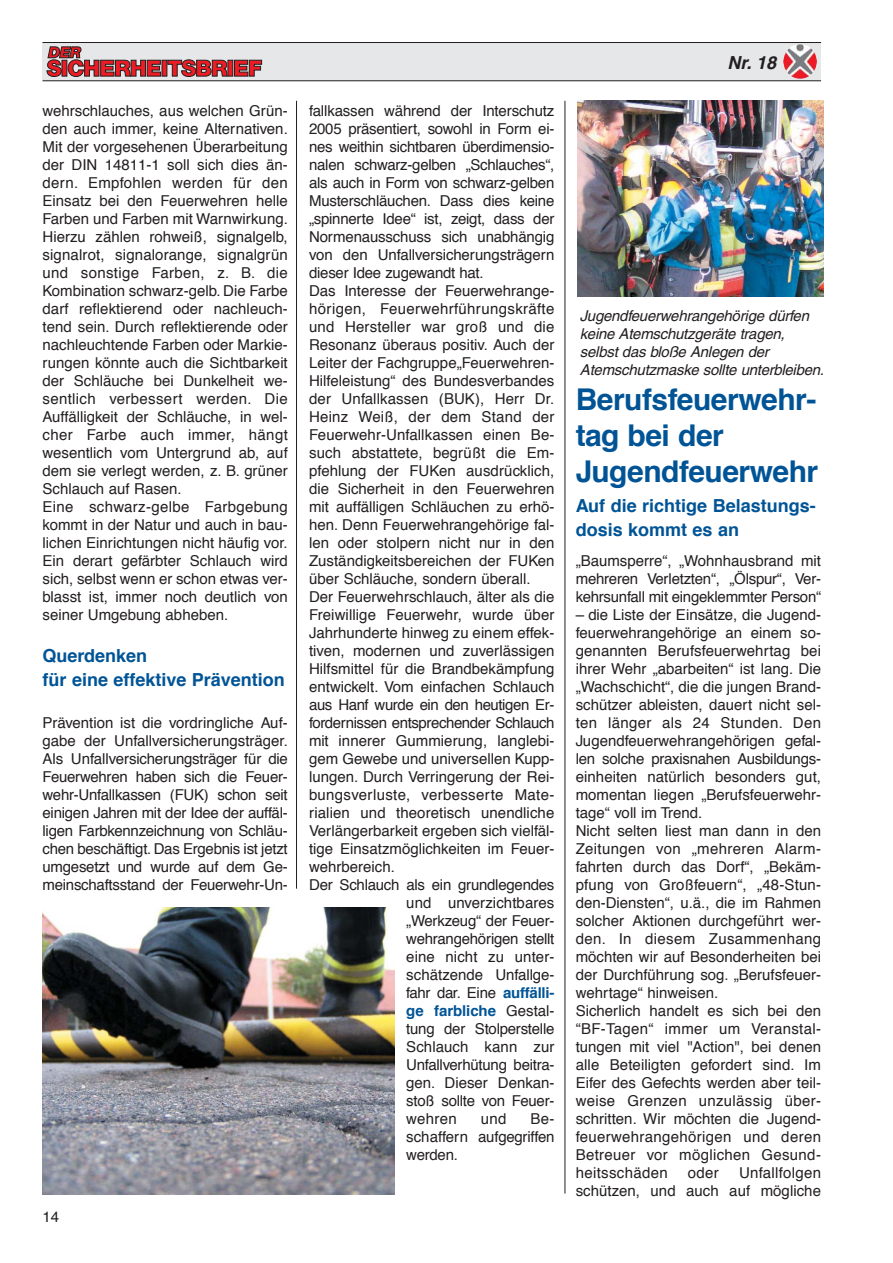
<style>
.page{position:relative;width:893px;height:1263px;background:#fff}
.page>*{position:absolute;margin:0;border:0;box-sizing:border-box;transform-origin:0 0}
.t1{font:700 30px/36px "Helvetica";letter-spacing:-.015em;color:#005496}
.t2{font:700 18px/24px "Helvetica";color:#005496}
.t3{font:italic 700 18px "Helvetica";color:#231f20}
.t4{font:15px/18px "Helvetica";color:#231f20;text-align:justify}
.t5{font:italic 15px/18px "Helvetica";letter-spacing:-.015em;color:#231f20}
.t6{font:15px "Helvetica";letter-spacing:-.03em;color:#231f20}
.t7{font:15px "Helvetica";letter-spacing:.02em;color:#231f20}
.t8{font:700 15px "Helvetica";color:#005496}
.s1{font-weight:700;color:#005496}
.s2{font-weight:400;color:#231f20}
</style>
<div class="page">
<hr style="left:296px;top:101px;width:1px;height:788px;background:#231f20">
<hr style="left:564px;top:101px;width:1px;height:1093px;background:#231f20">
<div style="left:43px;top:43px;width:778px;height:38px;background:#e6e7e8"></div>
<svg style="left:162px;top:60px;width:5px;height:16px"></svg>
<svg style="left:167px;top:59px;width:61px;height:18px"></svg>
<svg style="left:228px;top:60px;width:5px;height:16px"></svg>
<svg style="left:234px;top:60px;width:28px;height:17px"></svg>
<svg style="left:47px;top:46px;width:114px;height:31px"></svg>
<img style="left:783px;top:44px;width:33px;height:35px">
<hr style="left:43px;top:80px;width:778px;height:1px;background:#231f20">
<hr style="left:43px;top:42px;width:778px;height:1px;background:#231f20">
<img style="left:43px;top:908px;width:351px;height:287px">
<img style="left:577px;top:101px;width:246px;height:195px">
<p class="t4" style="left:43px;top:103px;width:247px;text-align:left">wehrschlauches, aus welchen Grün&shy;den auch immer, keine Alternativen.<br>Mit der vorgesehenen Überarbeitung der DIN 14811-1 soll sich dies än&shy;dern. Empfohlen werden für den Einsatz bei den Feuerwehren helle Farben und Farben mit Warnwirkung.<br>Hierzu zählen rohweiß, signalgelb, signalrot, signalorange, signalgrün und sonstige Farben, z. B. die Kombination schwarz-gelb. Die Farbe darf reflektierend oder nachleuch&shy;tend sein. Durch reflektierende oder nachleuchtende Farben oder Markie&shy;rungen könnte auch die Sichtbarkeit der Schläuche bei Dunkelheit we&shy;sentlich verbessert werden. Die Auffälligkeit der Schläuche, in wel&shy;cher Farbe auch immer, hängt wesentlich vom Untergrund ab, auf dem sie verlegt werden, z. B. grüner Schlauch auf Rasen.<br>Eine schwarz-gelbe Farbgebung kommt in der Natur und auch in bau&shy;lichen Einrichtungen nicht häufig vor.<br>Ein derart gefärbter Schlauch wird sich, selbst wenn er schon etwas ver&shy;blasst ist, immer noch deutlich von seiner Umgebung abheben.</p>
<p class="t2" style="left:43px;top:645px;width:244px">Querdenken<br>für eine effektive Prävention</p>
<p class="t4" style="left:43px;top:715px;width:247px">Prävention ist die vordringliche Auf&shy;gabe der Unfallversicherungsträger.<br>Als Unfallversicherungsträger für die Feuerwehren haben sich die Feuer&shy;wehr-Unfallkassen (FUK) schon seit einigen Jahren mit der Idee der auffäl&shy;ligen Farbkennzeichnung von Schläu&shy;chen beschäftigt. Das Ergebnis ist jetzt umgesetzt und wurde auf dem Ge&shy;meinschaftsstand der Feuerwehr-Un-</p>
<p class="t4" style="left:43px;top:1209px;width:18px">14</p>
<p class="t4" style="left:309px;top:103px;width:247px">fallkassen während der Interschutz</p>
<p class="t4" style="left:309px;top:121px;width:247px">2005 präsentiert, sowohl in Form ei-</p>
<p class="t4" style="left:309px;top:139px;width:247px">nes weithin sichtbaren überdimensio-</p>
<p class="t4" style="left:309px;top:157px;width:247px">nalen schwarz-gelben „Schlauches“,</p>
<p class="t4" style="left:309px;top:175px;width:247px">als auch in Form von schwarz-gelben</p>
<p class="t4" style="left:309px;top:193px;width:247px">Musterschläuchen. Dass dies keine</p>
<p class="t4" style="left:309px;top:211px;width:247px">„spinnerte Idee“ ist, zeigt, dass der</p>
<p class="t4" style="left:309px;top:229px;width:247px">Normenausschuss sich unabhängig</p>
<p class="t4" style="left:309px;top:247px;width:247px">von den Unfallversicherungsträgern</p>
<p class="t4" style="left:309px;top:265px;width:176px">dieser Idee zugewandt hat.</p>
<p class="t4" style="left:309px;top:283px;width:247px">Das Interesse der Feuerwehrange-</p>
<p class="t7" style="left:309px;top:302px;width:247px">hörigen, Feuerwehrführungskräfte</p>
<p class="t4" style="left:309px;top:319px;width:247px">und Hersteller war groß und die</p>
<p class="t4" style="left:309px;top:337px;width:247px">Resonanz überaus positiv. Auch der</p>
<p class="t4" style="left:309px;top:355px;width:247px">Leiter der Fachgruppe„Feuerwehren-</p>
<p class="t4" style="left:309px;top:373px;width:247px">Hilfeleistung“ des Bundesverbandes</p>
<p class="t4" style="left:309px;top:391px;width:247px">der Unfallkassen (BUK), Herr Dr.</p>
<p class="t4" style="left:309px;top:409px;width:247px">Heinz Weiß, der dem Stand der</p>
<p class="t4" style="left:309px;top:427px;width:247px">Feuerwehr-Unfallkassen einen Be-</p>
<p class="t4" style="left:309px;top:445px;width:247px">such abstattete, begrüßt die Em-</p>
<p class="t4" style="left:309px;top:463px;width:247px">pfehlung der FUKen ausdrücklich,</p>
<p class="t4" style="left:309px;top:481px;width:247px">die Sicherheit in den Feuerwehren</p>
<p class="t4" style="left:309px;top:499px;width:247px">mit auffälligen Schläuchen zu erhö-</p>
<p class="t4" style="left:309px;top:517px;width:247px">hen. Denn Feuerwehrangehörige fal-</p>
<p class="t4" style="left:309px;top:535px;width:247px">len oder stolpern nicht nur in den</p>
<p class="t4" style="left:309px;top:553px;width:247px">Zuständigkeitsbereichen der FUKen</p>
<p class="t4" style="left:309px;top:571px;width:223px">über Schläuche, sondern überall.</p>
<p class="t4" style="left:309px;top:589px;width:247px">Der Feuerwehrschlauch, älter als die</p>
<p class="t4" style="left:309px;top:607px;width:247px">Freiwillige Feuerwehr, wurde über</p>
<p class="t4" style="left:309px;top:625px;width:247px">Jahrhunderte hinweg zu einem effek-</p>
<p class="t4" style="left:309px;top:643px;width:247px">tiven, modernen und zuverlässigen</p>
<p class="t4" style="left:309px;top:661px;width:247px">Hilfsmittel für die Brandbekämpfung</p>
<p class="t4" style="left:309px;top:679px;width:247px">entwickelt. Vom einfachen Schlauch</p>
<p class="t6" style="left:309px;top:698px;width:247px">aus Hanf wurde ein den heutigen Er-</p>
<p class="t6" style="left:309px;top:716px;width:247px">fordernissen entsprechender Schlauch</p>
<p class="t4" style="left:309px;top:733px;width:247px">mit innerer Gummierung, langlebi-</p>
<p class="t4" style="left:309px;top:751px;width:247px">gem Gewebe und universellen Kupp-</p>
<p class="t4" style="left:309px;top:769px;width:247px">lungen. Durch Verringerung der Rei-</p>
<p class="t7" style="left:309px;top:788px;width:247px">bungsverluste, verbesserte Mate-</p>
<p class="t4" style="left:309px;top:805px;width:247px">rialien und theoretisch unendliche</p>
<p class="t4" style="left:309px;top:823px;width:247px">Verlängerbarkeit ergeben sich vielfäl-</p>
<p class="t4" style="left:309px;top:841px;width:247px">tige Einsatzmöglichkeiten im Feuer-</p>
<p class="t4" style="left:309px;top:859px;width:87px">wehrbereich.</p>
<p class="t4" style="left:309px;top:877px;width:247px">Der Schlauch als ein grundlegendes</p>
<p class="t4" style="left:406px;top:895px;width:150px">und unverzichtbares</p>
<p class="t4" style="left:406px;top:913px;width:150px">„Werkzeug“ der Feuer-</p>
<p class="t4" style="left:406px;top:931px;width:150px">wehrangehörigen stellt</p>
<p class="t4" style="left:406px;top:949px;width:150px">eine nicht zu unter-</p>
<p class="t4" style="left:406px;top:967px;width:150px">schätzende Unfallge-</p>
<p class="t6" style="left:406px;top:986px;width:150px">fahr dar. Eine <span class="s1">auffälli-</span></p>
<p class="t8" style="left:406px;top:1004px;width:150px">ge farbliche <span class="s2">Gestal-</span></p>
<p class="t4" style="left:406px;top:1021px;width:150px">tung der Stolperstelle</p>
<p class="t4" style="left:406px;top:1039px;width:150px">Schlauch kann zur</p>
<p class="t4" style="left:406px;top:1057px;width:150px">Unfallverhütung beitra-</p>
<p class="t4" style="left:406px;top:1075px;width:150px">gen. Dieser Denkan-</p>
<p class="t4" style="left:406px;top:1093px;width:150px">stoß sollte von Feuer-</p>
<p class="t4" style="left:406px;top:1111px;width:52px">wehren</p>
<p class="t4" style="left:481px;top:1111px;width:27px">und</p>
<p class="t4" style="left:406px;top:1111px;width:150px;text-indent:124px">Be&shy;schaffern aufgegriffen werden.</p>
<p class="t3" style="left:727px;top:56px;width:50px">Nr. 18</p>
<p class="t5" style="left:580px;top:308px;width:246px">Jugendfeuerwehrangehörige dürfen keine Atemschutzgeräte tragen, selbst das bloße Anlegen der Atemschutzmaske sollte unterbleiben.</p>
<h1 class="t1" style="left:575px;top:384px;width:244px">Berufsfeuerwehr&shy;tag bei der<br>Jugendfeuerwehr</h1>
<p class="t2" style="left:575px;top:495px;width:241px">Auf die richtige Belastungs&shy;dosis kommt es an</p>
<p class="t4" style="left:575px;top:553px;width:247px">„Baumsperre“, „Wohnhausbrand mit mehreren Verletzten“, „Ölspur“, Ver&shy;kehrsunfall mit eingeklemmter Person“</p>
<p class="t4" style="left:575px;top:607px;width:247px;text-align:left">– die Liste der Einsätze, die Jugend&shy;feuerwehrangehörige an einem so&shy;genannten Berufsfeuerwehrtag bei ihrer Wehr „abarbeiten“ ist lang. Die „Wachschicht“, die die jungen Brand&shy;schützer ableisten, dauert nicht sel&shy;ten länger als 24 Stunden. Den Jugendfeuerwehrangehörigen gefal&shy;len solche praxisnahen Ausbildungs&shy;einheiten natürlich besonders gut, momentan liegen „Berufsfeuerwehr&shy;tage“ voll im Trend.<br>Nicht selten liest man dann in den Zeitungen von „mehreren Alarm&shy;fahrten durch das Dorf“, „Bekäm&shy;pfung von Großfeuern“, „48-Stun&shy;den-Diensten“, u.ä., die im Rahmen solcher Aktionen durchgeführt wer&shy;den. In diesem Zusammenhang möchten wir auf Besonderheiten bei der Durchführung sog. „Berufsfeuer&shy;wehrtage“ hinweisen.<br>Sicherlich handelt es sich bei den “BF-Tagen“ immer um Veranstal&shy;tungen mit viel "Action", bei denen alle Beteiligten gefordert sind. Im Eifer des Gefechts werden aber teil&shy;weise Grenzen unzulässig über&shy;schritten. Wir möchten die Jugend&shy;feuerwehrangehörigen und deren Betreuer vor möglichen Gesund&shy;heitsschäden</p>
<p class="t4" style="left:575px;top:1165px;width:247px;text-align:right">Unfallfolgen<br>schützen, und auch auf mögliche</p>
<p class="t4" style="left:688px;top:1165px;width:33px">oder</p>
</div>
